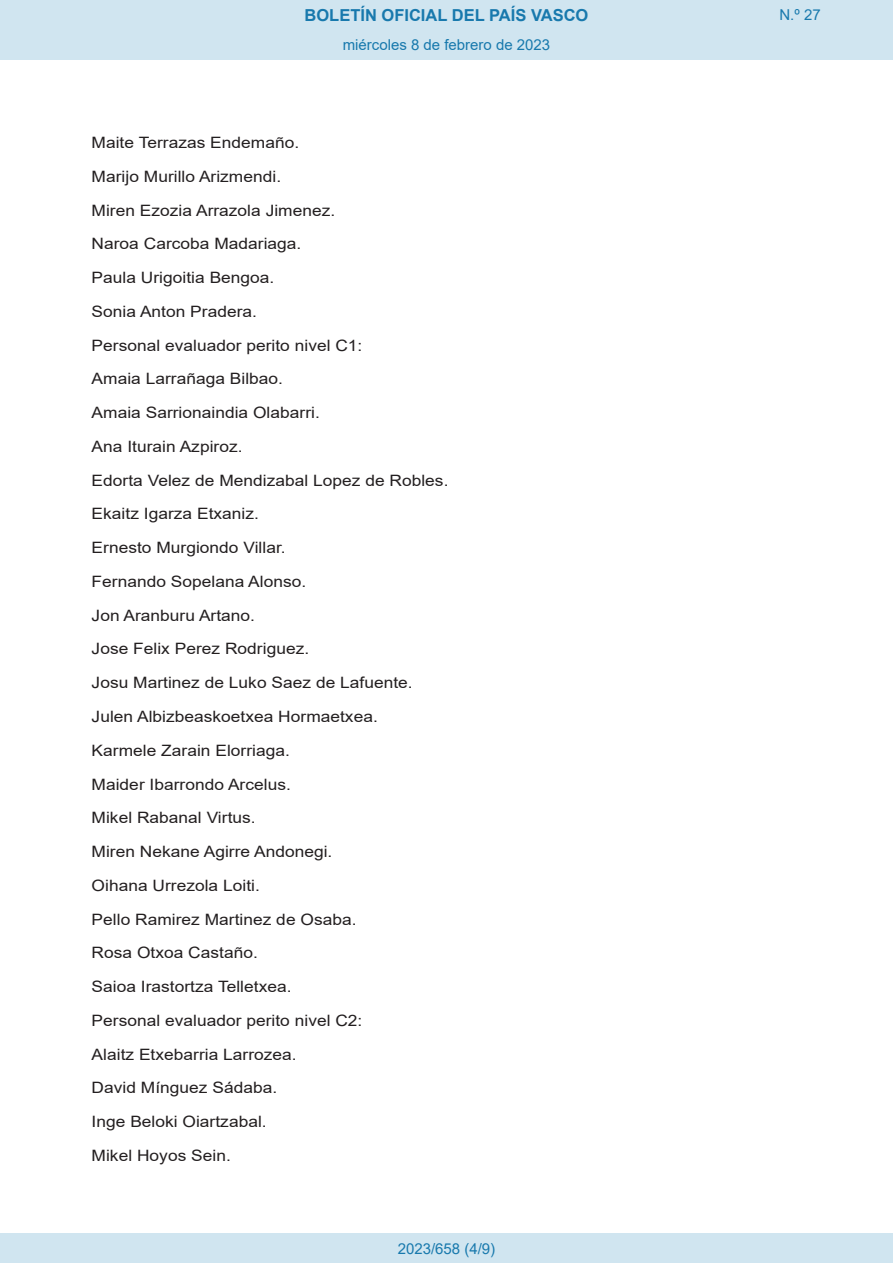
<style>
.page{position:relative;width:893px;height:1263px;background:#fff}
.page>*{position:absolute;margin:0;border:0;box-sizing:border-box;transform-origin:0 0}
.t1{font:700 16.5px "Arial";color:#1879ad}
.BOPVDetalle{font:15.6px "Arial";color:#231f20;scale:1.11 1}
.Paginacion_Centro{font:15px "Arial";color:#1879ad}
</style>
<div class="page">
<div style="left:0;top:0;width:893px;height:60px;background:#d0e5f0"></div>
<div style="left:0;top:1233px;width:893px;height:30px;background:#d0e5f0"></div>
<p class="t1" style="left:305px;top:3px;width:285px">BOLETÍN OFICIAL DEL PAÍS VASCO</p>
<p class="Paginacion_Centro" style="left:343px;top:35px;width:209px">miércoles 8 de febrero de 2023</p>
<p class="BOPVDetalle" style="left:92px;top:132px;width:188px">Maite Terrazas Endemaño.</p>
<p class="BOPVDetalle" style="left:92px;top:166px;width:172px">Marijo Murillo Arizmendi.</p>
<p class="BOPVDetalle" style="left:92px;top:199px;width:221px">Miren Ezozia Arrazola Jimenez.</p>
<p class="BOPVDetalle" style="left:92px;top:233px;width:190px">Naroa Carcoba Madariaga.</p>
<p class="BOPVDetalle" style="left:92px;top:267px;width:166px">Paula Urigoitia Bengoa.</p>
<p class="BOPVDetalle" style="left:92px;top:301px;width:150px">Sonia Anton Pradera.</p>
<p class="BOPVDetalle" style="left:92px;top:334px;width:245px">Personal evaluador perito nivel C1:</p>
<p class="BOPVDetalle" style="left:92px;top:368px;width:174px">Amaia Larrañaga Bilbao.</p>
<p class="BOPVDetalle" style="left:92px;top:402px;width:207px">Amaia Sarrionaindia Olabarri.</p>
<p class="BOPVDetalle" style="left:92px;top:436px;width:137px">Ana Iturain Azpiroz.</p>
<p class="BOPVDetalle" style="left:92px;top:469px;width:323px">Edorta Velez de Mendizabal Lopez de Robles.</p>
<p class="BOPVDetalle" style="left:92px;top:503px;width:152px">Ekaitz Igarza Etxaniz.</p>
<p class="BOPVDetalle" style="left:92px;top:537px;width:176px">Ernesto Murgiondo Villar.</p>
<p class="BOPVDetalle" style="left:92px;top:571px;width:195px">Fernando Sopelana Alonso.</p>
<p class="BOPVDetalle" style="left:92px;top:604px;width:149px">Jon Aranburu Artano.</p>
<p class="BOPVDetalle" style="left:92px;top:638px;width:197px">Jose Felix Perez Rodriguez.</p>
<p class="BOPVDetalle" style="left:92px;top:672px;width:291px">Josu Martinez de Luko Saez de Lafuente.</p>
<p class="BOPVDetalle" style="left:92px;top:706px;width:259px">Julen Albizbeaskoetxea Hormaetxea.</p>
<p class="BOPVDetalle" style="left:92px;top:739px;width:180px">Karmele Zarain Elorriaga.</p>
<p class="BOPVDetalle" style="left:92px;top:773px;width:181px">Maider Ibarrondo Arcelus.</p>
<p class="BOPVDetalle" style="left:92px;top:807px;width:149px">Mikel Rabanal Virtus.</p>
<p class="BOPVDetalle" style="left:92px;top:841px;width:218px">Miren Nekane Agirre Andonegi.</p>
<p class="BOPVDetalle" style="left:92px;top:874px;width:153px">Oihana Urrezola Loiti.</p>
<p class="BOPVDetalle" style="left:92px;top:908px;width:240px">Pello Ramirez Martinez de Osaba.</p>
<p class="BOPVDetalle" style="left:92px;top:942px;width:151px">Rosa Otxoa Castaño.</p>
<p class="BOPVDetalle" style="left:92px;top:976px;width:182px">Saioa Irastortza Telletxea.</p>
<p class="BOPVDetalle" style="left:92px;top:1010px;width:245px">Personal evaluador perito nivel C2:</p>
<p class="BOPVDetalle" style="left:92px;top:1043px;width:186px">Alaitz Etxebarria Larrozea.</p>
<p class="BOPVDetalle" style="left:92px;top:1077px;width:169px">David Mínguez Sádaba.</p>
<p class="BOPVDetalle" style="left:92px;top:1111px;width:159px">Inge Beloki Oiartzabal.</p>
<p class="BOPVDetalle" style="left:92px;top:1145px;width:127px">Mikel Hoyos Sein.</p>
<p class="Paginacion_Centro" style="left:398px;top:1238px;width:99px">2023/658 (4/9)</p>
<p class="Paginacion_Centro" style="left:779px;top:5px;width:43px">N.º 27</p>
</div>
